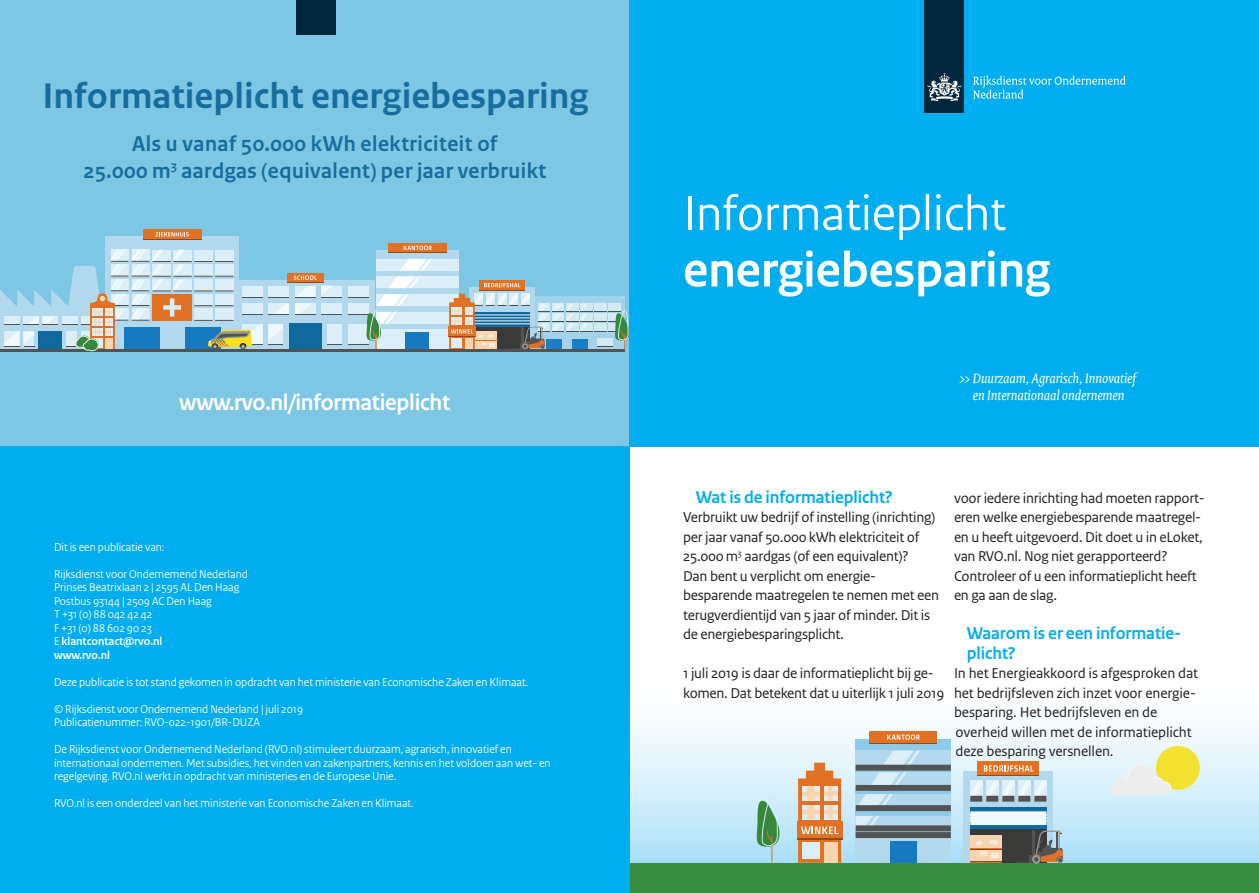
<style>
.page{position:relative;width:1259px;height:893px;background:#fff}
.page>*{position:absolute;margin:0;border:0;box-sizing:border-box;transform-origin:0 0}
._03_RO_Doc-voetnoot{font:51.6px/56.4px "Rijksoverheid Sans Heading";color:#fff}
.t1{font:700 37.5px "Rijksoverheid Sans Text";color:#186d9c}
.t2{font:700 23.85px "Rijksoverheid Sans Heading";letter-spacing:-.01em;color:#fff}
.t3{font:700 22.5px "Rijksoverheid Sans Heading";letter-spacing:.02em;color:#186d9c}
.Tabeltekst{font:700 18px/19.5px "Rijksoverheid Sans Heading";color:#00aeef}
.t4{font:15px/19.5px "Rijksoverheid Sans Text";letter-spacing:-.02em;color:#231f20}
._03_RO_Doc-voetnoot-2{font:italic 14.7px/17.9px "Rijksoverheid Serif";color:#fff;text-align:center}
.t5{font:12px/13.5px "Rijksoverheid Sans Heading";color:#fff}
.t6{font:700 12px "Rijksoverheid Sans Heading";color:#fff}
.s1{font-weight:400}
.s2{font-weight:700}
</style>
<div class="page">
<div style="left:0;top:0;width:629px;height:446px;background:#7dc7e5"></div>
<svg style="left:629px;top:648px;width:630px;height:215px"></svg>
<div style="left:296px;top:0;width:39px;height:34px;background:#00263e"></div>
<div style="left:629px;top:863px;width:630px;height:30px;background:#398c41"></div>
<svg style="left:855px;top:740px;width:96px;height:92px;background:#8ec8e4"></svg>
<div style="left:855px;top:751px;width:96px;height:14px;background:#b2d8ee"></div>
<div style="left:855px;top:837px;width:96px;height:26px;background:#b2d8ee"></div>
<div style="left:855px;top:772px;width:96px;height:15px;background:#b2d8ee"></div>
<div style="left:855px;top:794px;width:96px;height:15px;background:#b2d8ee"></div>
<div style="left:855px;top:816px;width:96px;height:14px;background:#b2d8ee"></div>
<div style="left:890px;top:841px;width:26px;height:22px;background:#177ac0"></div>
<svg style="left:883px;top:751px;width:37px;height:14px"></svg>
<svg style="left:869px;top:772px;width:37px;height:13px"></svg>
<svg style="left:858px;top:794px;width:35px;height:11px"></svg>
<svg style="left:855px;top:816px;width:24px;height:9px"></svg>
<div style="left:855px;top:765px;width:96px;height:6px;background:#535353"></div>
<div style="left:855px;top:785px;width:96px;height:6px;background:#535353"></div>
<div style="left:855px;top:805px;width:96px;height:6px;background:#535353"></div>
<div style="left:855px;top:825px;width:96px;height:6px;background:#535353"></div>
<div style="left:855px;top:832px;width:96px;height:6px;background:#535353"></div>
<div style="left:869px;top:731px;width:68px;height:12px;background:#e17125"></div>
<hr style="left:869px;top:743px;width:68px;height:1px;background:#904a20">
<svg style="left:887px;top:734px;width:33px;height:6px"></svg>
<div style="left:963px;top:772px;width:90px;height:91px;background:#b2d8ee"></div>
<div style="left:970px;top:807px;width:76px;height:56px;background:#3a3a39"></div>
<div style="left:970px;top:807px;width:76px;height:22px;background:#10699c"></div>
<div style="left:970px;top:811px;width:76px;height:5px;background:#f0f9fd"></div>
<div style="left:970px;top:814px;width:76px;height:5px;background:#f0f9fd"></div>
<div style="left:970px;top:817px;width:76px;height:5px;background:#f0f9fd"></div>
<div style="left:970px;top:820px;width:76px;height:5px;background:#f0f9fd"></div>
<svg style="left:970px;top:858px;width:31px;height:4px"></svg>
<hr style="left:970px;top:862px;width:32px;height:1px;background:#e17125">
<div style="left:970px;top:836px;width:15px;height:13px;background:#f8d5b1"></div>
<div style="left:986px;top:836px;width:15px;height:13px;background:#f8d5b1"></div>
<svg style="left:970px;top:839px;width:32px;height:19px"></svg>
<div style="left:970px;top:796px;width:12px;height:6px;background:#535353"></div>
<div style="left:986px;top:796px;width:12px;height:6px;background:#535353"></div>
<div style="left:1002px;top:796px;width:12px;height:6px;background:#535353"></div>
<div style="left:1018px;top:796px;width:12px;height:6px;background:#535353"></div>
<svg style="left:970px;top:781px;width:76px;height:17px"></svg>
<div style="left:1034px;top:796px;width:12px;height:6px;background:#535353"></div>
<div style="left:977px;top:761px;width:62px;height:14px;background:#e17125"></div>
<hr style="left:977px;top:775px;width:62px;height:1px;background:#904a20">
<svg style="left:983px;top:765px;width:50px;height:7px"></svg>
<svg style="left:1016px;top:831px;width:47px;height:32px"></svg>
<svg style="left:752px;top:793px;width:29px;height:70px;background:#92c4b4"></svg>
<div style="left:797px;top:822px;width:45px;height:17px;background:#e17125"></div>
<hr style="left:797px;top:839px;width:45px;height:1px;background:#904a20">
<svg style="left:798px;top:763px;width:43px;height:100px;background:#e3a87d"></svg>
<div style="left:1156px;top:746px;width:43px;height:44px;background:#f3e131;border-radius:50%"></div>
<svg style="left:1110px;top:764px;width:61px;height:31px"></svg>
<div style="left:376px;top:250px;width:83px;height:100px;background:#b2d8ee"></div>
<div style="left:376px;top:259px;width:83px;height:12px;background:#dceff8"></div>
<div style="left:376px;top:329px;width:83px;height:21px;background:#dceff8"></div>
<div style="left:376px;top:276px;width:83px;height:12px;background:#dceff8"></div>
<div style="left:376px;top:294px;width:83px;height:12px;background:#dceff8"></div>
<div style="left:376px;top:312px;width:83px;height:12px;background:#dceff8"></div>
<div style="left:406px;top:332px;width:23px;height:18px;background:#177ac0"></div>
<div style="left:388px;top:243px;width:59px;height:10px;background:#e17125"></div>
<hr style="left:388px;top:253px;width:59px;height:1px;background:#904a20">
<svg style="left:403px;top:246px;width:29px;height:4px"></svg>
<svg style="left:388px;top:259px;width:44px;height:29px"></svg>
<div style="left:469px;top:287px;width:66px;height:63px;background:#b2d8ee"></div>
<div style="left:479px;top:280px;width:46px;height:10px;background:#e17125"></div>
<hr style="left:479px;top:290px;width:46px;height:1px;background:#904a20">
<svg style="left:484px;top:283px;width:36px;height:4px"></svg>
<div style="left:236px;top:280px;width:138px;height:70px;background:#b2d8ee"></div>
<div style="left:348px;top:286px;width:20px;height:11px;background:#dceff8"></div>
<div style="left:268px;top:286px;width:21px;height:11px;background:#dceff8"></div>
<div style="left:321px;top:303px;width:21px;height:12px;background:#dceff8"></div>
<div style="left:327px;top:324px;width:15px;height:20px;background:#dceff8"></div>
<div style="left:289px;top:324px;width:32px;height:27px;background:#10699c"></div>
<svg style="left:268px;top:324px;width:15px;height:21px"></svg>
<svg style="left:321px;top:314px;width:21px;height:1px"></svg>
<svg style="left:321px;top:286px;width:21px;height:12px"></svg>
<svg style="left:327px;top:344px;width:15px;height:1px"></svg>
<svg style="left:268px;top:297px;width:21px;height:18px"></svg>
<svg style="left:295px;top:286px;width:20px;height:29px"></svg>
<div style="left:287px;top:273px;width:36px;height:9px;background:#e17125"></div>
<hr style="left:287px;top:282px;width:36px;height:1px;background:#904a20">
<svg style="left:294px;top:275px;width:23px;height:5px"></svg>
<div style="left:105px;top:236px;width:134px;height:113px;background:#b2d8ee"></div>
<div style="left:143px;top:230px;width:58px;height:9px;background:#e17125"></div>
<hr style="left:143px;top:239px;width:58px;height:1px;background:#904a20">
<svg style="left:155px;top:232px;width:34px;height:4px"></svg>
<svg style="left:448px;top:293px;width:181px;height:57px;background:#a3b7bb"></svg>
<svg style="left:348px;top:294px;width:60px;height:55px"></svg>
<div style="left:0;top:446px;width:629px;height:447px;background:#00aeef"></div>
<div style="left:629px;top:0;width:630px;height:446px;background:#00aeef"></div>
<div style="left:924px;top:0;width:40px;height:112px;background:#00263e"></div>
<svg style="left:927px;top:73px;width:34px;height:29px"></svg>
<svg style="left:973px;top:76px;width:152px;height:23px"></svg>
<hr style="left:0;top:349px;width:625px;height:3px;background:#535353">
<svg style="left:0;top:250px;width:262px;height:102px"></svg>
<p class="t1" style="left:43px;top:75px;width:547px">Informatieplicht energiebesparing</p>
<p class="t3" style="left:132px;top:131px;width:367px">Als u vanaf 50.000 kWh elektriciteit of</p>
<p class="t3" style="left:83px;top:158px;width:464px">25.000 m<sup>3</sup> aardgas (equivalent) per jaar verbruikt</p>
<p class="t2" style="left:179px;top:389px;width:272px">www.rvo.nl/informatieplicht</p>
<p class="t5" style="left:54px;top:540px;width:112px">Dit is een publicatie van:</p>
<p class="t5" style="left:54px;top:567px;width:195px">Rijksdienst voor Ondernemend Nederland</p>
<p class="t5" style="left:54px;top:580px;width:187px">Prinses Beatrixlaan 2 | 2595 AL Den Haag</p>
<p class="t5" style="left:54px;top:594px;width:159px">Postbus 93144 | 2509 AC Den Haag</p>
<p class="t5" style="left:54px;top:607px;width:100px">T +31 (0) 88 042 42 42</p>
<p class="t5" style="left:54px;top:621px;width:99px">F +31 (0) 88 602 90 23</p>
<p class="t6" style="left:54px;top:634px;width:110px"><span class="s1">E</span> klantcontact@rvo.nl</p>
<p class="t6" style="left:54px;top:648px;width:58px">www.rvo.nl</p>
<p class="t5" style="left:54px;top:675px;width:476px">Deze publicatie is tot stand gekomen in opdracht van het ministerie van Economische Zaken en Klimaat.</p>
<p class="t5" style="left:54px;top:702px;width:251px">© Rijksdienst voor Ondernemend Nederland | juli 2019</p>
<p class="t5" style="left:54px;top:715px;width:207px">Publicatienummer: RVO-022-1901/BR-DUZA</p>
<p class="t5" style="left:54px;top:742px;width:498px">De Rijksdienst voor Ondernemend Nederland (RVO.nl) stimuleert duurzaam, agrarisch, innovatief en internationaal ondernemen. Met subsidies, het vinden van zakenpartners, kennis en het voldoen aan wet- en regelgeving. RVO.nl werkt in opdracht van ministeries en de Europese Unie.</p>
<p class="t5" style="left:54px;top:796px;width:361px">RVO.nl is een onderdeel van het ministerie van Economische Zaken en Klimaat.</p>
<p class="_03_RO_Doc-voetnoot" style="left:683px;top:186px;width:369px">Informatieplicht <span class="s2">energiebesparing</span></p>
<p class="_03_RO_Doc-voetnoot-2" style="left:958px;top:369px;width:179px">&gt;&gt; Duurzaam, Agrarisch, Innovatief en Internationaal ondernemen</p>
<p class="Tabeltekst" style="left:696px;top:487px;width:198px">Wat is de informatieplicht?</p>
<p class="t4" style="left:683px;top:508px;width:254px">Verbruikt uw bedrijf of instelling (inrichting) per jaar vanaf 50.000 kWh elektriciteit of 25.000 m<sup>3</sup> aardgas (of een equivalent)?<br>Dan bent u verplicht om energie-</p>
<p class="t4" style="left:683px;top:586px;width:257px">besparende maatregelen te nemen met een terugverdientijd van 5 jaar of minder. Dit is de energiebesparingsplicht.</p>
<p class="t4" style="left:683px;top:664px;width:263px">1 juli 2019 is daar de informatieplicht bij ge&shy;komen. Dat betekent dat u uiterlijk 1 juli 2019</p>
<p class="t4" style="left:954px;top:488px;width:252px">voor iedere inrichting had moeten rapport&shy;eren welke energiebesparende maatregel&shy;en u heeft uitgevoerd. Dit doet u in eLoket, van RVO.nl. Nog niet gerapporteerd?</p>
<p class="t4" style="left:954px;top:566px;width:244px">Controleer of u een informatieplicht heeft</p>
<p class="t4" style="left:954px;top:586px;width:105px">en ga aan de slag.</p>
<p class="Tabeltekst" style="left:966px;top:624px;width:216px">Waarom is er een informatie&shy;plicht?</p>
<p class="t4" style="left:954px;top:664px;width:246px">In het Energieakkoord is afgesproken dat het bedrijfsleven zich inzet voor energie&shy;besparing. Het bedrijfsleven en de</p>
<p class="t4" style="left:955px;top:722px;width:238px">overheid willen met de informatieplicht deze besparing versnellen.</p>
</div>
